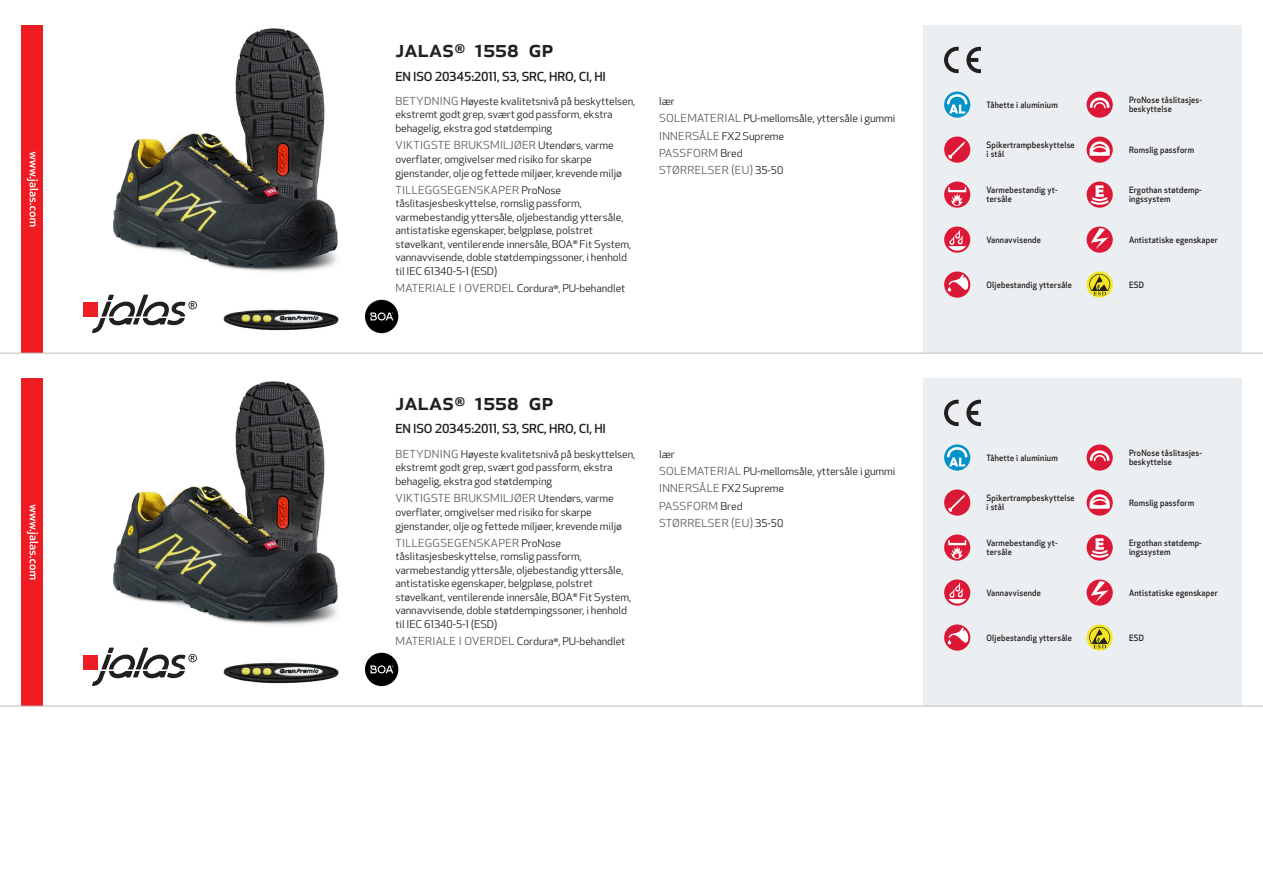
<style>
.page{position:relative;width:1263px;height:893px;background:#fff}
.page>*{position:absolute;margin:0;border:0;box-sizing:border-box;transform-origin:0 0}
.Produkt_namn{font:500 24px "Apex New";color:#231f20}
.Ingress{font:500 12.15px "Apex New";letter-spacing:-.015em;color:#231f20;scale:1.06 1}
.Funktion{font:10.8px/17.2px "Apex New";letter-spacing:.025em;color:#57585a;scale:1.06 1}
.Funktion-2{font:10.5px/13.5px "Apex New";letter-spacing:-.01em;color:#231f20;scale:1.06 1}
.Funktion_body{font:500 8.55px/9px "Apex New";letter-spacing:.025em;color:#231f20;scale:.95 1}
.s1{font-size:10.8px;color:#57585a}
.s2{font-size:10.5px;color:#231f20}
</style>
<div class="page">
<img style="left:113px;top:28px;width:225px;height:244px">
<div style="left:83px;top:302px;width:15px;height:14px;background:#ee1d23"></div>
<svg style="left:92px;top:295px;width:105px;height:38px"></svg>
<img style="left:223px;top:309px;width:116px;height:22px">
<div style="left:365px;top:300px;width:33px;height:33px;background:#000001;border-radius:50%"></div>
<svg style="left:370px;top:312px;width:23px;height:8px"></svg>
<div style="left:21px;top:26px;width:22px;height:327px;background:#ee1d23"></div>
<svg style="left:27px;top:152px;width:11px;height:75px"></svg>
<div style="left:923px;top:26px;width:319px;height:327px;background:#eceff1"></div>
<svg style="left:966px;top:47px;width:15px;height:26px"></svg>
<svg style="left:944px;top:47px;width:15px;height:26px"></svg>
<svg style="left:944px;top:92px;width:26px;height:26px"></svg>
<svg style="left:947px;top:94px;width:20px;height:20px"></svg>
<div style="left:944px;top:137px;width:26px;height:26px;background:#db1836;border-radius:50%"></div>
<svg style="left:948px;top:141px;width:17px;height:18px"></svg>
<div style="left:944px;top:182px;width:26px;height:26px;background:#db1836;border-radius:50%"></div>
<svg style="left:948px;top:187px;width:18px;height:19px"></svg>
<div style="left:944px;top:227px;width:26px;height:26px;background:#db1836;border-radius:50%"></div>
<svg style="left:948px;top:230px;width:18px;height:21px"></svg>
<svg style="left:944px;top:272px;width:26px;height:26px"></svg>
<svg style="left:948px;top:275px;width:20px;height:17px"></svg>
<div style="left:1086px;top:92px;width:27px;height:26px;background:#db1836;border-radius:50%"></div>
<svg style="left:1090px;top:97px;width:19px;height:11px"></svg>
<svg style="left:1086px;top:137px;width:27px;height:26px"></svg>
<svg style="left:1089px;top:141px;width:21px;height:15px"></svg>
<svg style="left:1086px;top:182px;width:27px;height:26px"></svg>
<svg style="left:1089px;top:185px;width:21px;height:21px"></svg>
<svg style="left:1086px;top:227px;width:27px;height:26px"></svg>
<svg style="left:1091px;top:228px;width:17px;height:22px"></svg>
<svg style="left:1086px;top:272px;width:27px;height:26px"></svg>
<svg style="left:1089px;top:274px;width:21px;height:21px"></svg>
<img style="left:113px;top:381px;width:225px;height:244px">
<div style="left:83px;top:654px;width:15px;height:15px;background:#ee1d23"></div>
<svg style="left:92px;top:648px;width:105px;height:38px"></svg>
<img style="left:223px;top:662px;width:116px;height:22px">
<div style="left:365px;top:653px;width:33px;height:33px;background:#000001;border-radius:50%"></div>
<svg style="left:370px;top:665px;width:23px;height:8px"></svg>
<div style="left:21px;top:378px;width:22px;height:328px;background:#ee1d23"></div>
<svg style="left:27px;top:505px;width:11px;height:74px"></svg>
<div style="left:923px;top:378px;width:319px;height:328px;background:#eceff1"></div>
<svg style="left:966px;top:400px;width:15px;height:26px"></svg>
<svg style="left:944px;top:400px;width:15px;height:26px"></svg>
<svg style="left:944px;top:444px;width:26px;height:27px"></svg>
<svg style="left:947px;top:447px;width:20px;height:19px"></svg>
<svg style="left:944px;top:489px;width:26px;height:27px"></svg>
<svg style="left:948px;top:494px;width:17px;height:18px"></svg>
<svg style="left:944px;top:534px;width:26px;height:27px"></svg>
<svg style="left:948px;top:540px;width:18px;height:19px"></svg>
<svg style="left:944px;top:579px;width:26px;height:27px"></svg>
<svg style="left:948px;top:583px;width:18px;height:21px"></svg>
<svg style="left:944px;top:624px;width:26px;height:27px"></svg>
<svg style="left:948px;top:627px;width:20px;height:17px"></svg>
<svg style="left:1086px;top:444px;width:27px;height:27px"></svg>
<svg style="left:1090px;top:450px;width:19px;height:11px"></svg>
<svg style="left:1086px;top:489px;width:27px;height:27px"></svg>
<svg style="left:1089px;top:494px;width:21px;height:15px"></svg>
<svg style="left:1086px;top:534px;width:27px;height:27px"></svg>
<svg style="left:1089px;top:538px;width:21px;height:21px"></svg>
<svg style="left:1086px;top:579px;width:27px;height:27px"></svg>
<svg style="left:1091px;top:581px;width:17px;height:21px"></svg>
<svg style="left:1086px;top:624px;width:27px;height:27px"></svg>
<svg style="left:1089px;top:627px;width:21px;height:21px"></svg>
<hr style="left:0;top:353px;width:1263px;height:1px;background:#bcbdc0">
<hr style="left:0;top:706px;width:1263px;height:1px;background:#bcbdc0">
<p class="Produkt_namn" style="left:395px;top:33px;width:160px">JALAS<sup>®</sup> 1558 GP</p>
<p class="Ingress" style="left:395px;top:68px;width:200px">EN ISO 20345:2011, S3, SRC, HRO, CI, HI</p>
<p class="Funktion-2" style="left:395px;top:94px;width:228px"><span class="s1">BETYDNING</span> Høyeste kvalitetsnivå på beskyttelsen, ekstremt godt grep, svært god passform, ekstra behagelig, ekstra god støtdemping</p>
<p class="Funktion" style="left:395px;top:137px;width:207px">VIKTIGSTE BRUKSMILJØER <span class="s2">Utendørs, varme</span></p>
<p class="Funktion-2" style="left:395px;top:152px;width:215px">overflater, omgivelser med risiko for skarpe gjenstander, olje og fettede miljøer, krevende miljø</p>
<p class="Funktion" style="left:395px;top:181px;width:158px">TILLEGGSEGENSKAPER <span class="s2">ProNose</span></p>
<p class="Funktion-2" style="left:395px;top:197px;width:224px">tåslitasjesbeskyttelse, romslig passform, varmebestandig yttersåle, oljebestandig yttersåle, antistatiske egenskaper, belgpløse, polstret støvelkant, ventilerende innersåle, BOA<sup>®</sup> Fit System, vannavvisende, doble støtdempingssoner, i henhold til IEC 61340-5-1 (ESD)</p>
<p class="Funktion-2" style="left:395px;top:282px;width:218px"><span class="s1">MATERIALE I OVERDEL</span> Cordura<sup>®</sup>, PU-behandlet</p>
<p class="Funktion-2" style="left:659px;top:93px;width:224px;line-height:17.2px">lær<br><span class="s1">SOLEMATERIAL</span> PU-mellomsåle, yttersåle i gummi<br><span class="s1">INNERSÅLE</span> FX2 Supreme</p>
<p class="Funktion" style="left:659px;top:144px;width:119px">PASSFORM <span class="s2">Bred<br></span>STØRRELSER (EU) <span class="s2">35-50</span></p>
<p class="Produkt_namn" style="left:395px;top:385px;width:160px">JALAS<sup>®</sup> 1558 GP</p>
<p class="Ingress" style="left:395px;top:421px;width:200px">EN ISO 20345:2011, S3, SRC, HRO, CI, HI</p>
<p class="Funktion-2" style="left:395px;top:447px;width:228px"><span class="s1">BETYDNING</span> Høyeste kvalitetsnivå på beskyttelsen, ekstremt godt grep, svært god passform, ekstra behagelig, ekstra god støtdemping</p>
<p class="Funktion" style="left:395px;top:490px;width:207px">VIKTIGSTE BRUKSMILJØER <span class="s2">Utendørs, varme</span></p>
<p class="Funktion-2" style="left:395px;top:505px;width:215px">overflater, omgivelser med risiko for skarpe gjenstander, olje og fettede miljøer, krevende miljø</p>
<p class="Funktion" style="left:395px;top:534px;width:158px">TILLEGGSEGENSKAPER <span class="s2">ProNose</span></p>
<p class="Funktion-2" style="left:395px;top:550px;width:224px">tåslitasjesbeskyttelse, romslig passform, varmebestandig yttersåle, oljebestandig yttersåle, antistatiske egenskaper, belgpløse, polstret støvelkant, ventilerende innersåle, BOA<sup>®</sup> Fit System, vannavvisende, doble støtdempingssoner, i henhold til IEC 61340-5-1 (ESD)</p>
<p class="Funktion-2" style="left:395px;top:635px;width:218px"><span class="s1">MATERIALE I OVERDEL</span> Cordura<sup>®</sup>, PU-behandlet</p>
<p class="Funktion-2" style="left:659px;top:446px;width:224px;line-height:17.2px">lær<br><span class="s1">SOLEMATERIAL</span> PU-mellomsåle, yttersåle i gummi<br><span class="s1">INNERSÅLE</span> FX2 Supreme</p>
<p class="Funktion" style="left:659px;top:497px;width:119px">PASSFORM <span class="s2">Bred<br></span>STØRRELSER (EU) <span class="s2">35-50</span></p>
<p class="Funktion_body" style="left:986px;top:100px;width:77px">Tåhette i aluminium</p>
<p class="Funktion_body" style="left:986px;top:141px;width:94px">Spikertrampbeskyttelse i stål</p>
<p class="Funktion_body" style="left:986px;top:186px;width:76px">Varmebestandig yt&shy;tersåle</p>
<p class="Funktion_body" style="left:986px;top:235px;width:59px">Vannavvisende</p>
<p class="Funktion_body" style="left:986px;top:280px;width:91px">Oljebestandig yttersåle</p>
<p class="Funktion_body" style="left:1129px;top:96px;width:78px">ProNose tåslitasjes&shy;beskyttelse</p>
<p class="Funktion_body" style="left:1129px;top:145px;width:70px">Romslig passform</p>
<p class="Funktion_body" style="left:1129px;top:186px;width:78px">Ergothan støtdemp&shy;ingssystem</p>
<p class="Funktion_body" style="left:1129px;top:235px;width:95px">Antistatiske egenskaper</p>
<p class="Funktion_body" style="left:1129px;top:280px;width:17px">ESD</p>
<p class="Funktion_body" style="left:986px;top:453px;width:77px">Tåhette i aluminium</p>
<p class="Funktion_body" style="left:986px;top:494px;width:94px">Spikertrampbeskyttelse i stål</p>
<p class="Funktion_body" style="left:986px;top:539px;width:76px">Varmebestandig yt&shy;tersåle</p>
<p class="Funktion_body" style="left:986px;top:588px;width:59px">Vannavvisende</p>
<p class="Funktion_body" style="left:986px;top:633px;width:91px">Oljebestandig yttersåle</p>
<p class="Funktion_body" style="left:1129px;top:449px;width:78px">ProNose tåslitasjes&shy;beskyttelse</p>
<p class="Funktion_body" style="left:1129px;top:498px;width:70px">Romslig passform</p>
<p class="Funktion_body" style="left:1129px;top:539px;width:78px">Ergothan støtdemp&shy;ingssystem</p>
<p class="Funktion_body" style="left:1129px;top:588px;width:95px">Antistatiske egenskaper</p>
<p class="Funktion_body" style="left:1129px;top:633px;width:17px">ESD</p>
</div>
